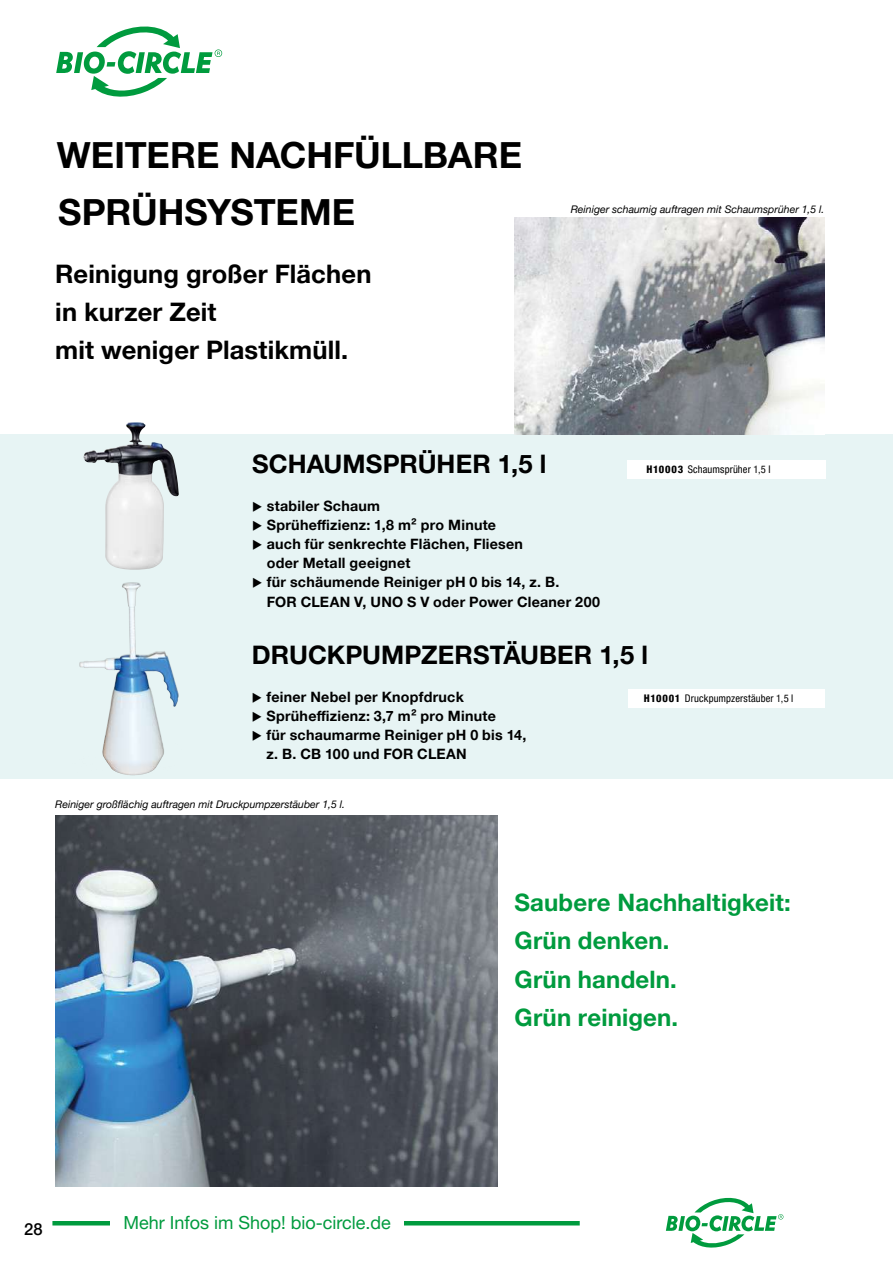
<style>
.page{position:relative;width:893px;height:1263px;background:#fff}
.page>*{position:absolute;margin:0;border:0;box-sizing:border-box;transform-origin:0 0}
.t1{font:700 36px/57.2px "Helvetica Neue LTW1 G";color:#000}
.t2{font:700 25.5px/38.1px "Helvetica Neue LTW1 G";letter-spacing:.005em;color:#000}
.t3{font:700 24px/38.1px "Helvetica Neue LTW1 G";letter-spacing:.01em;color:#009b3e}
.t4{font:18px "Helvetica Neue LTW1 G";color:#009b3e}
.t5{font:500 16.5px "Helvetica Neue LTW1 G";color:#000}
.t6{font:700 14.25px/19px "Helvetica Neue LTW1 G";letter-spacing:.02em;color:#000}
.t7{font:italic 10.5px "Helvetica Neue LTW1 G";color:#000}
.t8{font:condensed 10.5px "Helvetica Neue LTW1 G";letter-spacing:.01em;color:#000}
.s1{font-weight:800}
</style>
<div class="page">
<div style="left:0;top:434px;width:893px;height:345px;background:#e7f4f4"></div>
<svg style="left:56px;top:27px;width:166px;height:70px"></svg>
<hr style="left:52px;top:1221px;width:841px;height:4px;background:#009b3e">
<svg style="left:580px;top:1198px;width:313px;height:50px"></svg>
<div style="left:111px;top:1216px;width:293px;height:34px;background:#fff"></div>
<div style="left:627px;top:460px;width:199px;height:19px;background:#fff"></div>
<div style="left:628px;top:689px;width:197px;height:19px;background:#fff"></div>
<div style="left:54px;top:381px;width:136px;height:215px;background:#000;opacity:.2"></div>
<img style="left:514px;top:218px;width:310px;height:216px">
<div style="left:71px;top:573px;width:110px;height:206px;background:#000;opacity:.2"></div>
<img style="left:55px;top:815px;width:442px;height:371px">
<h1 class="t1" style="left:57px;top:127px;width:467px">WEITERE NACHFÜLLBARE<br>SPRÜHSYSTEME</h1>
<h2 class="t2" style="left:55px;top:254px;width:318px">Reinigung großer Flächen in kurzer Zeit<br>mit weniger Plastikmüll.</h2>
<p class="t7" style="left:571px;top:203px;width:255px">Reiniger schaumig auftragen mit Schaumsprüher 1,5 l.</p>
<h2 class="t2" style="left:252px;top:445px;width:296px">SCHAUMSPRÜHER 1,5 l</h2>
<p class="t6" style="left:252px;top:497px;width:129px">◆ stabiler Schaum</p>
<p class="t6" style="left:252px;top:516px;width:245px">◆ Sprüheffizienz: 1,8 m² pro Minute</p>
<p class="t6" style="left:267px;top:535px;width:258px;text-indent:-15px">◆ auch für senkrechte Flächen, Fliesen oder Metall geeignet</p>
<p class="t6" style="left:267px;top:573px;width:335px;text-indent:-15px">◆ für schäumende Reiniger pH 0 bis 14, z. B.<br>FOR CLEAN V, UNO S V oder Power Cleaner 200</p>
<p class="t8" style="left:646px;top:463px;width:126px"><span class="s1">H10003</span> Schaumsprüher 1,5 l</p>
<h2 class="t2" style="left:252px;top:635px;width:397px">DRUCKPUMPZERSTÄUBER 1,5 l</h2>
<p class="t6" style="left:252px;top:687px;width:213px">◆ feiner Nebel per Knopfdruck</p>
<p class="t6" style="left:252px;top:706px;width:245px">◆ Sprüheffizienz: 3,7 m² pro Minute</p>
<p class="t6" style="left:266px;top:725px;width:261px;text-indent:-15px">◆ für schaumarme Reiniger pH 0 bis 14, z. B. CB 100 und FOR CLEAN</p>
<p class="t8" style="left:644px;top:692px;width:151px"><span class="s1">H10001</span> Druckpumpzerstäuber 1,5 l</p>
<p class="t7" style="left:55px;top:798px;width:291px">Reiniger großflächig auftragen mit Druckpumpzerstäuber 1,5 l.</p>
<p class="t5" style="left:24px;top:1219px;width:20px">28</p>
<p class="t4" style="left:123px;top:1211px;width:269px">Mehr Infos im Shop! bio-circle.de</p>
<h3 class="t3" style="left:514px;top:884px;width:278px">Saubere Nachhaltigkeit:<br>Grün denken.<br>Grün handeln.<br>Grün reinigen.</h3>
</div>
